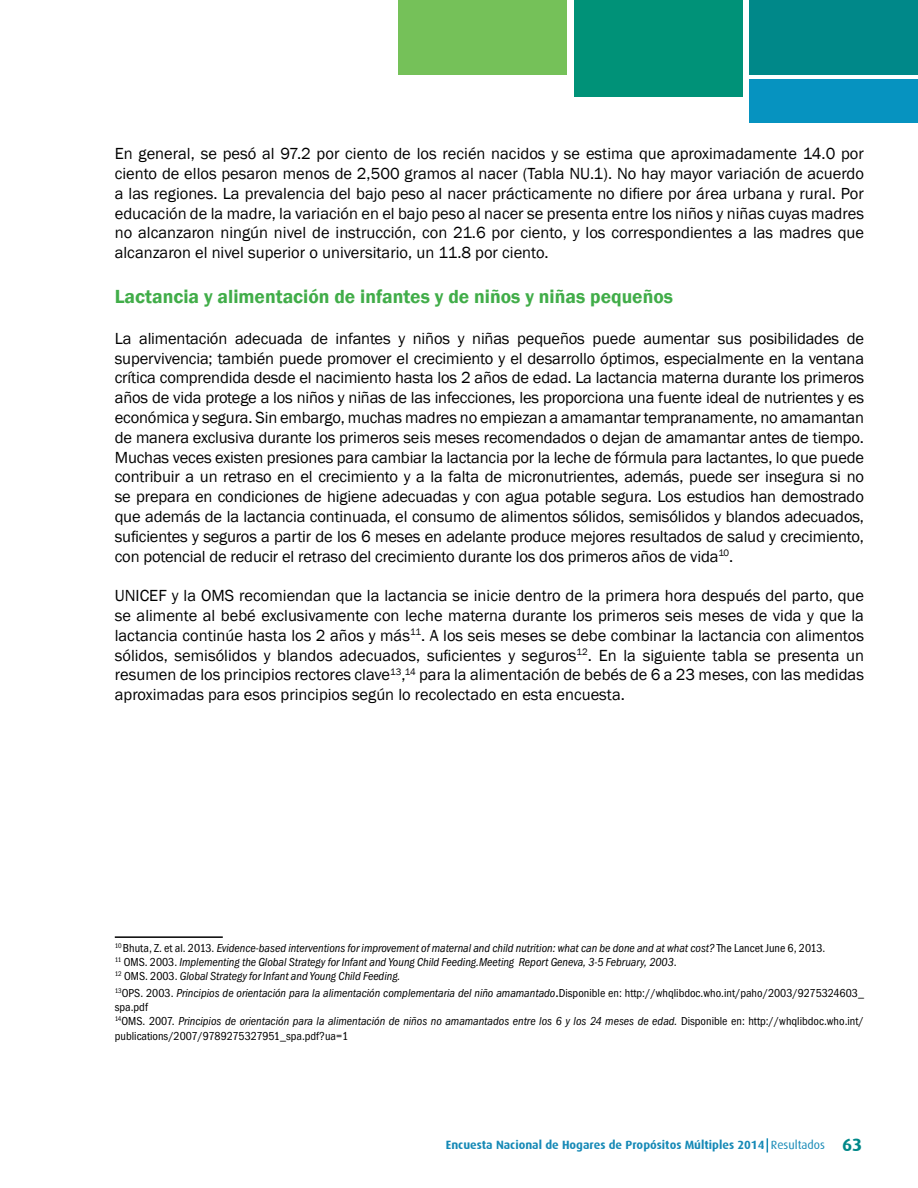
<style>
.page{position:relative;width:918px;height:1188px;background:#fff}
.page>*{position:absolute;margin:0;border:0;box-sizing:border-box;transform-origin:0 0}
.t1{font:600 19.5px "Franklin Gothic";color:#41ad49}
.t2{font:16.5px/19.8px "Franklin Gothic";color:#000;text-align:justify}
.t3{font:12px/14.4px "Franklin Got Itc TOT Boo Con Ita";color:#000}
.t4{font:700 12px "Dax";color:#1589b6}
.t5{font:12px "Franklin Got Itc TOT Boo Con";color:#000}
.s1{font-family:"Franklin Got Itc TOT Boo Con"}
.s2{font-family:"Franklin Gothic";font-size:13.5px}
.s3{font-weight:400}
.s4{font-size:18px;color:#008889}
</style>
<div class="page">
<svg style="left:767px;top:1138px;width:1px;height:15px"></svg>
<div style="left:749px;top:0;width:168px;height:75px;background:#008889"></div>
<div style="left:749px;top:79px;width:169px;height:43px;background:#0693c0"></div>
<div style="left:398px;top:0;width:169px;height:75px;background:#75c159"></div>
<div style="left:574px;top:0;width:169px;height:97px;background:#009278"></div>
<hr style="left:115px;top:936px;width:108px;height:2px;background:#000">
<p class="t2" style="left:115px;top:144px;width:751px">En general, se pesó al 97.2 por ciento de los recién nacidos y se estima que aproximadamente 14.0 por ciento de ellos pesaron menos de 2,500 gramos al nacer (Tabla NU.1). No hay mayor variación de acuerdo a las regiones. La prevalencia del bajo peso al nacer prácticamente no difiere por área urbana y rural. Por educación de la madre, la variación en el bajo peso al nacer se presenta entre los niños y niñas cuyas madres no alcanzaron ningún nivel de instrucción, con 21.6 por ciento, y los correspondientes a las madres que alcanzaron el nivel superior o universitario, un 11.8 por ciento.</p>
<p class="t1" style="left:115px;top:284px;width:560px">Lactancia y alimentación de infantes y de niños y niñas pequeños</p>
<p class="t2" style="left:115px;top:329px;width:751px">La alimentación adecuada de infantes y niños y niñas pequeños puede aumentar sus posibilidades de supervivencia; también puede promover el crecimiento y el desarrollo óptimos, especialmente en la ventana crítica comprendida desde el nacimiento hasta los 2 años de edad. La lactancia materna durante los primeros años de vida protege a los niños y niñas de las infecciones, les proporciona una fuente ideal de nutrientes y es económica y segura. Sin embargo, muchas madres no empiezan a amamantar tempranamente, no amamantan de manera exclusiva durante los primeros seis meses recomendados o dejan de amamantar antes de tiempo.<br>Muchas veces existen presiones para cambiar la lactancia por la leche de fórmula para lactantes, lo que puede contribuir a un retraso en el crecimiento y a la falta de micronutrientes, además, puede ser insegura si no se prepara en condiciones de higiene adecuadas y con agua potable segura. Los estudios han demostrado que además de la lactancia continuada, el consumo de alimentos sólidos, semisólidos y blandos adecuados, suficientes y seguros a partir de los 6 meses en adelante produce mejores resultados de salud y crecimiento, con potencial de reducir el retraso del crecimiento durante los dos primeros años de vida<sup>10</sup>.</p>
<p class="t2" style="left:115px;top:586px;width:751px">UNICEF y la OMS recomiendan que la lactancia se inicie dentro de la primera hora después del parto, que se alimente al bebé exclusivamente con leche materna durante los primeros seis meses de vida y que la lactancia continúe hasta los 2 años y más<sup>11</sup>. A los seis meses se debe combinar la lactancia con alimentos sólidos, semisólidos y blandos adecuados, suficientes y seguros<sup>12</sup>. En la siguiente tabla se presenta un resumen de los principios rectores clave<sup>13</sup>,<sup>14</sup> para la alimentación de bebés de 6 a 23 meses, con las medidas aproximadas para esos principios según lo recolectado en esta encuesta.</p>
<p class="t3" style="left:115px;top:941px;width:712px"><sup>10</sup> <span class="s1">Bhuta, Z. et al. 2013.</span> Evidence-based interventions for improvement of maternal and child nutrition: what can be done and at what cost? <span class="s1">The Lancet June 6, 2013.<br></span><sup>11</sup> <span class="s1">OMS. 2003.</span> Implementing the Global Strategy for Infant and Young Child Feeding.Meeting Report Geneva, 3-5 February, 2003<span class="s1">.<br></span><sup>12</sup> <span class="s1">OMS. 2003.</span> Global Strategy for Infant and Young Child Feeding.</p>
<p class="t3" style="left:115px;top:986px;width:751px"><sup>13</sup><span class="s1">OPS. 2003.</span> Principios de orientación para la alimentación complementaria del niño amamantado<span class="s2">.</span><span class="s1">Disponible en: http://whqlibdoc.who.int/paho/2003/9275324603_</span></p>
<p class="t5" style="left:115px;top:1000px;width:35px">spa.pdf</p>
<p class="t3" style="left:115px;top:1014px;width:751px"><sup>14</sup><span class="s1">OMS. 2007.</span> Principios de orientación para la alimentación de niños no amamantados entre los 6 y los 24 meses de edad. <span class="s1">Disponible en: http://whqlibdoc.who.int/</span></p>
<p class="t5" style="left:115px;top:1029px;width:235px">publications/2007/9789275327951_spa.pdf?ua=1</p>
<p class="t4" style="left:446px;top:1138px;width:418px">Encuesta Nacional de Hogares de Propósitos Múltiples 2014 <span class="s3">Resultados</span> <span class="s4">63</span></p>
</div>
